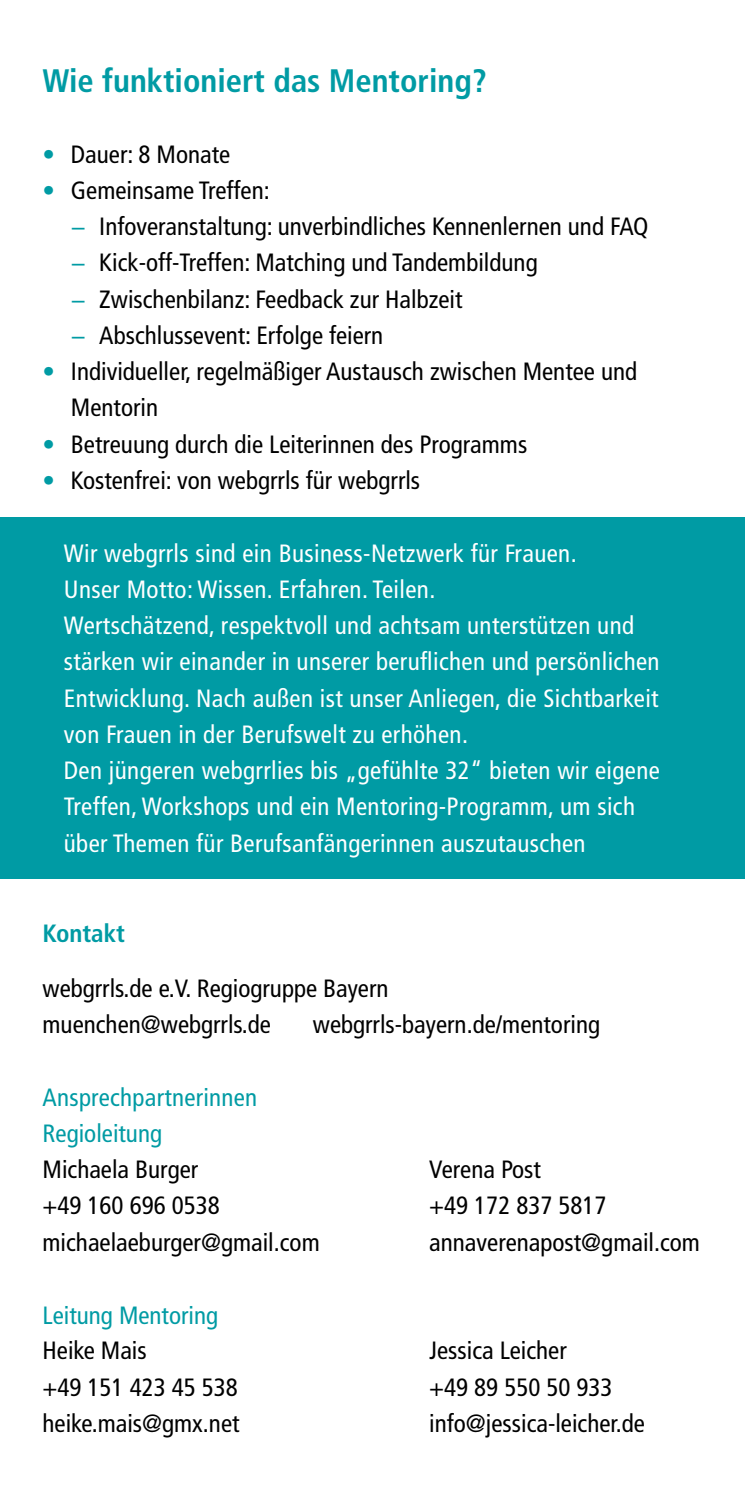
<style>
.page{position:relative;width:745px;height:1489px;background:#fff}
.page>*{position:absolute;margin:0;border:0;box-sizing:border-box;transform-origin:0 0}
.Hd_Halbjahr{font:700 condensed 32.5px "Frutiger LT Std";color:#009ba4}
.Absatzformat_1{font:condensed 25px/36.2px "Frutiger LT Std";color:#000}
.weißer_Text{font:condensed 25px/36.2px "Frutiger LT Std";letter-spacing:.015em;color:#fff}
.Absatzformat_1-2{font:condensed 25px "Frutiger LT Std";color:#009ba4}
.Hd_Halbjahr-2{font:700 condensed 25px "Frutiger LT Std";color:#009ba4}
.s1{color:#009ba4}
</style>
<div class="page">
<div style="left:0;top:517px;width:744px;height:362px;background:#009ba4"></div>
<p class="Hd_Halbjahr" style="left:43px;top:61px;width:445px">Wie funktioniert das Mentoring?</p>
<p class="Absatzformat_1" style="left:43px;top:136px;width:189px"><span class="s1">•</span> Dauer: 8 Monate</p>
<p class="Absatzformat_1" style="left:43px;top:172px;width:228px"><span class="s1">•</span> Gemeinsame Treffen:</p>
<p class="Absatzformat_1" style="left:71px;top:208px;width:578px"><span class="s1">−</span> Infoveranstaltung: unverbindliches Kennenlernen und FAQ</p>
<p class="Absatzformat_1" style="left:71px;top:245px;width:468px"><span class="s1">−</span> Kick-off-Treffen: Matching und Tandembildung</p>
<p class="Absatzformat_1" style="left:71px;top:281px;width:393px"><span class="s1">−</span> Zwischenbilanz: Feedback zur Halbzeit</p>
<p class="Absatzformat_1" style="left:71px;top:317px;width:314px"><span class="s1">−</span> Abschlussevent: Erfolge feiern</p>
<p class="Absatzformat_1" style="left:71px;top:353px;width:567px;text-indent:-28px"><span class="s1">•</span> Individueller, regelmäßiger Austausch zwischen Mentee und<br>Mentorin</p>
<p class="Absatzformat_1" style="left:43px;top:426px;width:486px"><span class="s1">•</span> Betreuung durch die Leiterinnen des Programms</p>
<p class="Absatzformat_1" style="left:43px;top:462px;width:379px"><span class="s1">•</span> Kostenfrei: von webgrrls für webgrrls</p>
<p class="weißer_Text" style="left:64px;top:535px;width:514px">Wir webgrrls sind ein Business-Netzwerk für Frauen.<br>Unser Motto: Wissen. Erfahren. Teilen.</p>
<p class="weißer_Text" style="left:64px;top:607px;width:597px">Wertschätzend, respektvoll und achtsam unterstützen und stärken wir einander in unserer beruflichen und persönlichen Entwicklung. Nach außen ist unser Anliegen, die Sichtbarkeit von Frauen in der Berufswelt zu erhöhen.</p>
<p class="weißer_Text" style="left:64px;top:752px;width:597px">Den jüngeren webgrrlies bis „gefühlte 32“ bieten wir eigene<br>Treffen, Workshops und ein Mentoring-Programm, um sich über Themen für Berufsanfängerinnen auszutauschen</p>
<p class="Hd_Halbjahr-2" style="left:43px;top:918px;width:84px">Kontakt</p>
<p class="Absatzformat_1" style="left:43px;top:970px;width:347px">webgrrls.de e.V. Regiogruppe Bayern</p>
<p class="Absatzformat_1" style="left:43px;top:1006px;width:230px">muenchen@webgrrls.de</p>
<p class="Absatzformat_1" style="left:313px;top:1006px;width:288px">webgrrls-bayern.de/mentoring</p>
<p class="Absatzformat_1-2" style="left:43px;top:1082px;width:216px">Ansprechpartnerinnen</p>
<p class="Absatzformat_1-2" style="left:43px;top:1118px;width:121px">Regioleitung</p>
<p class="Absatzformat_1" style="left:43px;top:1151px;width:157px">Michaela Burger</p>
<p class="Absatzformat_1" style="left:43px;top:1187px;width:179px">+49 160 696 0538</p>
<p class="Absatzformat_1" style="left:43px;top:1223px;width:278px">michaelaeburger@gmail.com</p>
<p class="Absatzformat_1-2" style="left:43px;top:1300px;width:177px">Leitung Mentoring</p>
<p class="Absatzformat_1" style="left:43px;top:1332px;width:106px">Heike Mais</p>
<p class="Absatzformat_1" style="left:43px;top:1368px;width:197px">+49 151 423 45 538</p>
<p class="Absatzformat_1" style="left:43px;top:1405px;width:198px">heike.mais@gmx.net</p>
<p class="Absatzformat_1" style="left:429px;top:1151px;width:113px">Verena Post</p>
<p class="Absatzformat_1" style="left:429px;top:1187px;width:179px">+49 172 837 5817</p>
<p class="Absatzformat_1" style="left:429px;top:1223px;width:272px">annaverenapost@gmail.com</p>
<p class="Absatzformat_1" style="left:429px;top:1332px;width:185px">Jessica Leicher<br>+49 89 550 50 933</p>
<p class="Absatzformat_1" style="left:429px;top:1405px;width:217px">info@jessica-leicher.de</p>
</div>
